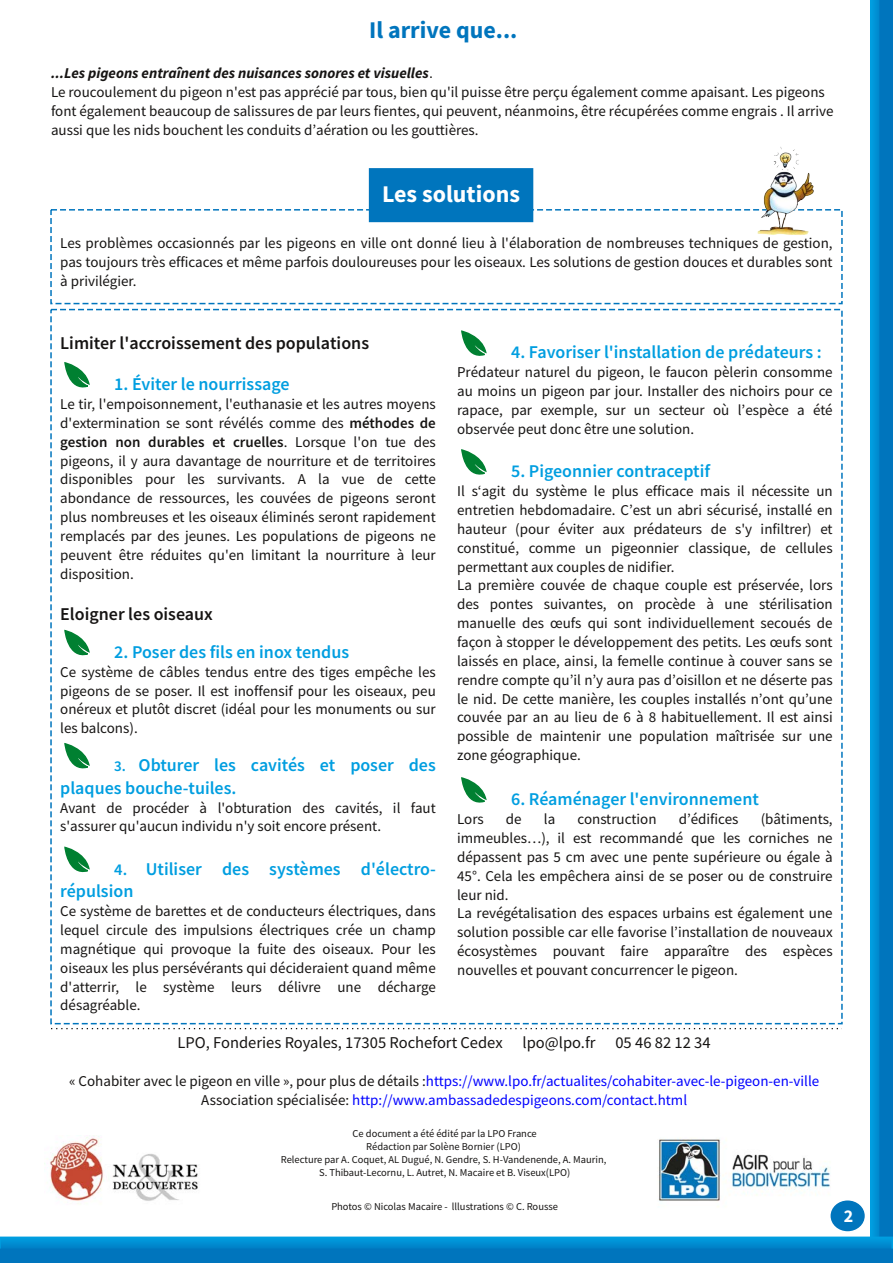
<style>
.page{position:relative;width:893px;height:1263px;background:#fff}
.page>*{position:absolute;margin:0;border:0;box-sizing:border-box;transform-origin:0 0}
.t1{font:700 24px "Source Sans Pro";color:#0075bd}
.t2{font:700 24px "Source Sans Pro";color:#fff}
.t3{font:600 18px/22.6px "Source Sans Pro";color:#009ee0}
.t4{font:600 18px "Source Sans Pro";color:#161413}
.t5{font:700 18px "Source Sans Pro";color:#fff}
.t6{font:16.5px "Source Sans Pro";color:#161413}
.t7{font:15px/18.9px "Source Sans Pro";color:#161413;text-align:justify}
.t8{font:15px/18.9px "Source Sans Pro";color:#00f;text-align:center}
.t9{font:italic 700 15px "Source Sans Pro";color:#161413}
.t10{font:10.5px/13.2px "Source Sans Pro";color:#161413;text-align:center}
.s1{font-weight:600}
.s2{font-size:15px}
.s3{font-size:16.5px}
.s4{color:#161413}
</style>
<div class="page">
<svg style="left:64px;top:362px;width:26px;height:26px"></svg>
<svg style="left:64px;top:629px;width:26px;height:27px"></svg>
<svg style="left:64px;top:743px;width:26px;height:26px"></svg>
<svg style="left:64px;top:846px;width:26px;height:27px"></svg>
<svg style="left:461px;top:330px;width:26px;height:26px"></svg>
<svg style="left:461px;top:449px;width:26px;height:26px"></svg>
<svg style="left:461px;top:777px;width:26px;height:26px"></svg>
<div style="left:370px;top:169px;width:163px;height:52px;background:#0075bd"></div>
<div style="left:369px;top:168px;width:164px;height:54px;border:2px solid #0075bd"></div>
<svg style="left:51px;top:1028px;width:791px;height:1px"></svg>
<svg style="left:870px;top:0;width:23px;height:1236px;background:#0081c7"></svg>
<div style="left:0;top:1237px;width:892px;height:14px;background:#008dd2"></div>
<div style="left:0;top:1236px;width:893px;height:16px;border:2px solid #009ee0"></div>
<div style="left:0;top:1249px;width:893px;height:14px;background:#0075bd"></div>
<div style="left:0;top:1248px;width:893px;height:15px;border:2px solid #0075bd"></div>
<div style="left:50px;top:209px;width:793px;height:95px;border:2px dashed #0075bd"></div>
<img style="left:658px;top:1138px;width:183px;height:74px">
<img style="left:47px;top:1135px;width:151px;height:66px">
<div style="left:831px;top:1201px;width:33px;height:29px;background:#0075bd;border-radius:50%"></div>
<div style="left:831px;top:1200px;width:34px;height:31px;border:2px solid #0075bd;border-radius:50%"></div>
<img style="left:756px;top:147px;width:60px;height:88px">
<h1 class="t1" style="left:369px;top:14px;width:150px">Il arrive que...</h1>
<p class="t9" style="left:51px;top:63px;width:379px">...Les pigeons entraînent des nuisances sonores et visuelles</p>
<p class="t7" style="left:51px;top:82px;width:784px;text-align:left">Le roucoulement du pigeon n'est pas apprécié par tous, bien qu'il puisse être perçu également comme apaisant. Les pigeons font également beaucoup de salissures de par leurs fientes, qui peuvent, néanmoins, être récupérées comme engrais . Il arrive aussi que les nids bouchent les conduits d’aération ou les gouttières.</p>
<h1 class="t2" style="left:382px;top:178px;width:139px">Les solutions</h1>
<p class="t7" style="left:60px;top:233px;width:774px">Les problèmes occasionnés par les pigeons en ville ont donné lieu à l'élaboration de nombreuses techniques de gestion, pas toujours très efficaces et même parfois douloureuses pour les oiseaux. Les solutions de gestion douces et durables sont à privilégier.</p>
<p class="t4" style="left:60px;top:331px;width:310px">Limiter l'accroissement des populations</p>
<p class="t3" style="left:114px;top:373px;width:177px">1. Éviter le nourrissage</p>
<p class="t7" style="left:60px;top:394px;width:377px">Le tir, l'empoisonnement, l'euthanasie et les autres moyens d'extermination se sont révélés comme des <span class="s1">méthodes de gestion non durables et cruelles</span>. Lorsque l'on tue des pigeons, il y aura davantage de nourriture et de territoires disponibles pour les survivants. A la vue de cette abondance de ressources, les couvées de pigeons seront plus nombreuses et les oiseaux éliminés seront rapidement remplacés par des jeunes. Les populations de pigeons ne peuvent être réduites qu'en limitant la nourriture à leur disposition.</p>
<p class="t4" style="left:60px;top:602px;width:154px">Eloigner les oiseaux</p>
<p class="t3" style="left:114px;top:640px;width:236px">2. Poser des fils en inox tendus</p>
<p class="t7" style="left:60px;top:662px;width:377px">Ce système de câbles tendus entre des tiges empêche les pigeons de se poser. Il est inoffensif pour les oiseaux, peu onéreux et plutôt discret (idéal pour les monuments ou sur les balcons).</p>
<p class="t3" style="left:60px;top:753px;width:377px;text-indent:54px"><span class="s2">3.</span> Obturer les cavités et poser des plaques bouche-tuiles.</p>
<p class="t7" style="left:60px;top:798px;width:377px">Avant de procéder à l'obturation des cavités, il faut s'assurer qu'aucun individu n'y soit encore présent.</p>
<p class="t3" style="left:60px;top:857px;width:377px;text-indent:54px"><span class="s3">4.</span> Utiliser des systèmes d'électro&shy;répulsion</p>
<p class="t7" style="left:60px;top:902px;width:377px">Ce système de barettes et de conducteurs électriques, dans lequel circule des impulsions électriques crée un champ magnétique qui provoque la fuite des oiseaux. Pour les oiseaux les plus persévérants qui décideraient quand même d'atterrir, le système leurs délivre une décharge désagréable.</p>
<p class="t3" style="left:511px;top:341px;width:312px">4. Favoriser l'installation de prédateurs :</p>
<p class="t7" style="left:457px;top:363px;width:377px">Prédateur naturel du pigeon, le faucon pèlerin consomme au moins un pigeon par jour. Installer des nichoirs pour ce rapace, par exemple, sur un secteur où l’espèce a été observée peut donc être une solution.</p>
<p class="t3" style="left:511px;top:460px;width:200px">5. Pigeonnier contraceptif</p>
<p class="t7" style="left:457px;top:482px;width:377px;text-align:left">Il s‘agit du système le plus efficace mais il nécessite un entretien hebdomadaire. C’est un abri sécurisé, installé en hauteur (pour éviter aux prédateurs de s'y infiltrer) et constitué, comme un pigeonnier classique, de cellules permettant aux couples de nidifier.<br>La première couvée de chaque couple est préservée, lors des pontes suivantes, on procède à une stérilisation manuelle des œufs qui sont individuellement secoués de façon à stopper le développement des petits. Les œufs sont laissés en place, ainsi, la femelle continue à couver sans se rendre compte qu’il n’y aura pas d’oisillon et ne déserte pas le nid. De cette manière, les couples installés n’ont qu’une couvée par an au lieu de 6 à 8 habituellement. Il est ainsi possible de maintenir une population maîtrisée sur une zone géographique.</p>
<p class="t3" style="left:511px;top:788px;width:249px">6. Réaménager l'environnement</p>
<p class="t7" style="left:457px;top:809px;width:28px">Lors</p>
<p class="t7" style="left:506px;top:809px;width:17px">de</p>
<p class="t7" style="left:544px;top:809px;width:13px">la</p>
<p class="t7" style="left:577px;top:809px;width:81px">construction</p>
<p class="t7" style="left:679px;top:809px;width:61px">d’édifices</p>
<p class="t7" style="left:457px;top:809px;width:377px;text-align:left;text-indent:304px">(bâtiments, immeubles…), il est recommandé que les corniches ne dépassent pas 5 cm avec une pente supérieure ou égale à 45°. Cela les empêchera ainsi de se poser ou de construire leur nid.<br>La revégétalisation des espaces urbains est également une solution possible car elle favorise l’installation de nouveaux écosystèmes pouvant faire apparaître des espèces nouvelles et pouvant concurrencer le pigeon.</p>
<p class="t6" style="left:178px;top:1032px;width:535px">LPO, Fonderies Royales, 17305 Rochefort Cedex lpo@lpo.fr 05 46 82 12 34</p>
<p class="t8" style="left:69px;top:1071px;width:752px"><span class="s4">« Cohabiter avec le pigeon en ville », pour plus de détails :</span>https://www.lpo.fr/actualites/cohabiter-avec-le-pigeon-en-ville<br><span class="s4">Association spécialisée:</span> http://www.ambassadedespigeons.com/contact.html</p>
<p class="t10" style="left:281px;top:1126px;width:327px">Ce document a été édité par la LPO France<br>Rédaction par Solène Bornier (LPO)<br>Relecture par A. Coquet, AL Dugué, N. Gendre, S. H-Vandenende, A. Maurin, S. Thibaut-Lecornu, L. Autret, N. Macaire et B. Viseux(LPO)</p>
<p class="t10" style="left:331px;top:1200px;width:228px">Photos © Nicolas Macaire - lllustrations © C. Rousse</p>
<p class="t5" style="left:844px;top:1204px;width:11px">2</p>
</div>
